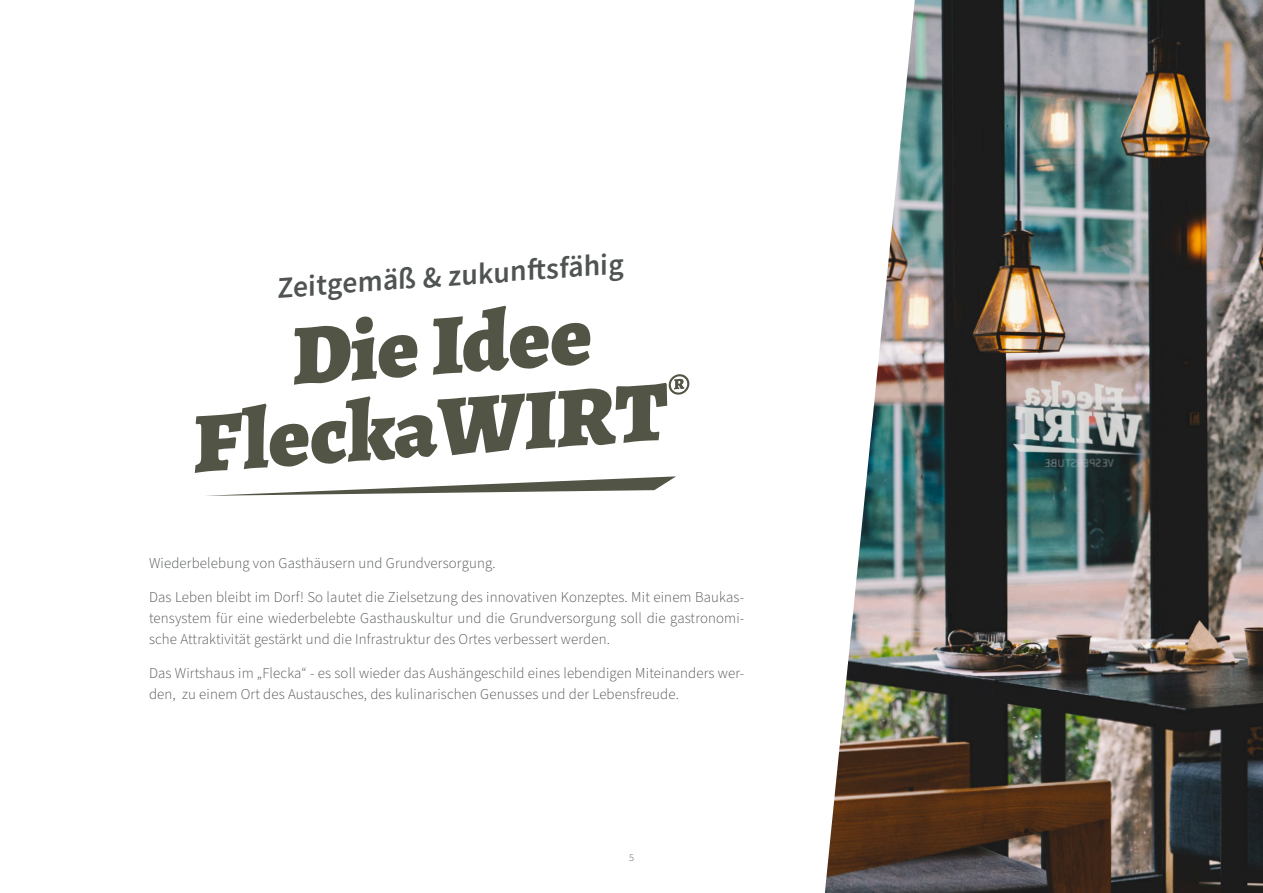
<style>
.page{position:relative;width:1263px;height:893px;background:#fff}
.page>*{position:absolute;margin:0;border:0;box-sizing:border-box;transform-origin:0 0}
.t1{font:900 85.5px/81px "Alegreya";color:#525545;text-align:center}
.t2{font:30px "Source Sans Variable";color:#505353}
.t3{font:300 15px/21px "Source Sans Pro";letter-spacing:.01em;color:#505353;text-align:justify}
.t4{font:300 10.5px "Source Sans Pro";color:#505353}
</style>
<div class="page">
<img style="left:825px;top:0;width:438px;height:893px">
<svg style="left:206px;top:476px;width:470px;height:20px"></svg>
<h2 class="t2" style="left:275px;top:270px;width:349px;rotate:-4deg">Zeitgemäß &amp; zukunft sfähig</h2>
<h1 class="t1" style="left:183px;top:318px;width:502px;rotate:-4deg">Die Idee<br>FleckaWIRT<sup>®</sup></h1>
<p class="t3" style="left:149px;top:553px;width:348px">Wiederbelebung von Gasthäusern und Grundversorgung.</p>
<p class="t3" style="left:149px;top:587px;width:597px">Das Leben bleibt im Dorf! So lautet die Zielsetzung des innovativen Konzeptes. Mit einem Baukas&shy;tensystem für eine wiederbelebte Gasthauskultur und die Grundversorgung soll die gastronomi&shy;sche Attraktivität gestärkt und die Infrastruktur des Ortes verbessert werden.</p>
<p class="t3" style="left:149px;top:663px;width:597px">Das Wirtshaus im „Flecka“ - es soll wieder das Aushängeschild eines lebendigen Miteinanders wer&shy;den, zu einem Ort des Austausches, des kulinarischen Genusses und der Lebensfreude.</p>
<p class="t4" style="left:629px;top:851px;width:6px">5</p>
</div>
